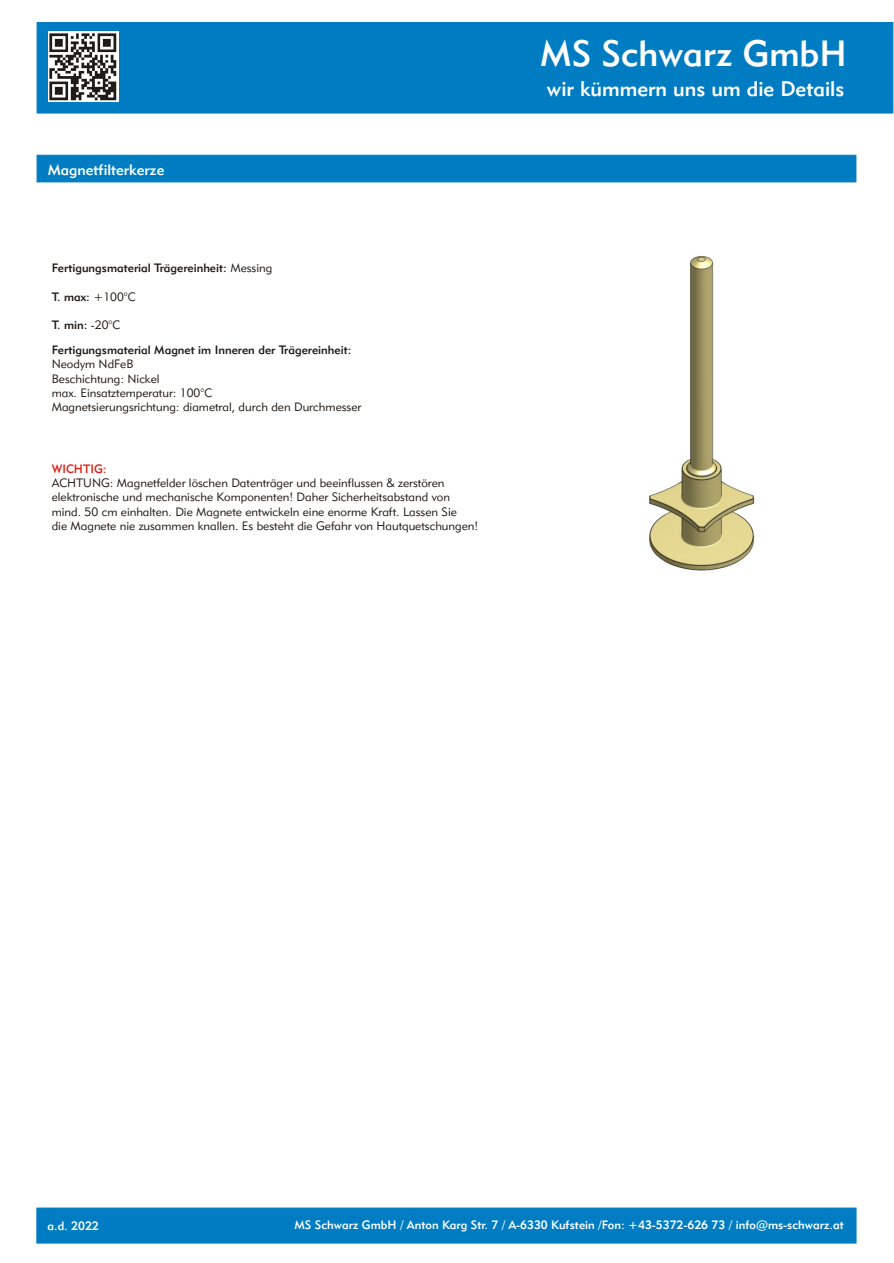
<style>
.page{position:relative;width:894px;height:1263px;background:#fff}
.page>*{position:absolute;margin:0;border:0;box-sizing:border-box;transform-origin:0 0}
.t1{font:36px "Geometr 415 Md BT";color:#fff}
.t2{font:21px "Geometr 415 Md BT";color:#fff}
.t3{font:15px "Geometr 415 Md BT";color:#fff}
.t4{font:12px/14.4px "Geometr 415 Lt BT";color:#1f1a17}
.t5{font:12px/24.5px "Geometr 415 Md BT";color:#1f1a17}
.t6{font:12px "Geometr 415 Md BT";color:#fff}
.t7{font:12px "Geometr 415 Md BT";color:#d9261c}
.s1{font-family:"Geometr 415 Lt BT"}
</style>
<div class="page">
<div style="left:37px;top:22px;width:856px;height:91px;background:#007dc2"></div>
<div style="left:37px;top:155px;width:819px;height:27px;background:#007dc2;border:1px solid #007dc2"></div>
<div style="left:37px;top:1208px;width:819px;height:35px;background:#007dc2"></div>
<img style="left:48px;top:31px;width:70px;height:71px">
<img style="left:649px;top:255px;width:106px;height:316px">
<p class="t3" style="left:48px;top:164px;width:118px">Magnetfilterkerze</p>
<p class="t5" style="left:52px;top:256px;width:222px">Fertigungsmaterial Trägereinheit: <span class="s1">Messing</span></p>
<p class="t5" style="left:52px;top:285px;width:85px">T. max: <span class="s1">+100°C</span></p>
<p class="t5" style="left:52px;top:314px;width:301px">T. min: <span class="s1">-20°C<br></span>Fertigungsmaterial Magnet im Inneren der Trägereinheit:</p>
<p class="t4" style="left:52px;top:358px;width:311px">Neodym NdFeB<br>Beschichtung: Nickel<br>max. Einsatztemperatur: 100°C<br>Magnetsierungsrichtung: diametral, durch den Durchmesser</p>
<p class="t7" style="left:52px;top:463px;width:56px">WICHTIG:</p>
<p class="t4" style="left:52px;top:477px;width:428px">ACHTUNG: Magnetfelder löschen Datenträger und beeinflussen &amp; zerstören elektronische und mechanische Komponenten! Daher Sicherheitsabstand von mind. 50 cm einhalten. Die Magnete entwickeln eine enorme Kraft. Lassen Sie<br>die Magnete nie zusammen knallen. Es besteht die Gefahr von Hautquetschungen!</p>
<h1 class="t1" style="left:540px;top:39px;width:308px">MS Schwarz GmbH</h1>
<h2 class="t2" style="left:547px;top:80px;width:299px">wir kümmern uns um die Details</h2>
<p class="t6" style="left:48px;top:1221px;width:53px">a.d. 2022</p>
<p class="t6" style="left:294px;top:1220px;width:551px">MS Schwarz GmbH / Anton Karg Str. 7 / A-6330 Kufstein /Fon: +43-5372-626 73 / info@ms-schwarz.at</p>
</div>
